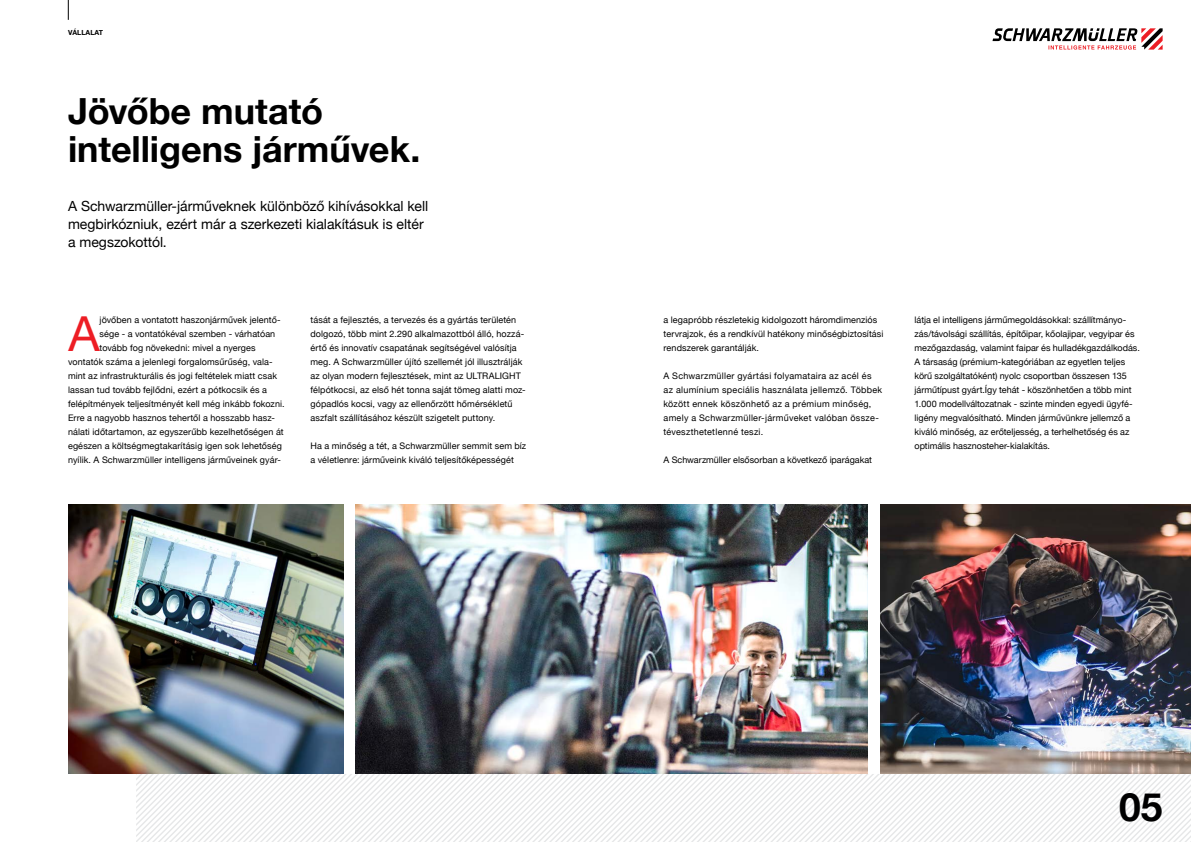
<style>
.page{position:relative;width:1191px;height:842px;background:#fff}
.page>*{position:absolute;margin:0;border:0;box-sizing:border-box;transform-origin:0 0}
.t1{font:48.2px "Helvetica Neue";color:#ed1d24}
.t2{font:700 39px "Helvetica Neue";color:#000}
.t3{font:700 36px/38px "Helvetica Neue";letter-spacing:-.005em;color:#000}
.t4{font:14px/18px "Helvetica Neue";letter-spacing:-.005em;color:#000}
.t5{font:9px/14px "Helvetica Neue";letter-spacing:.01em;color:#000}
.t6{font:9px/14px "Helvetica Neue";letter-spacing:.03em;color:#000}
.t7{font:700 7px "Helvetica Neue";color:#000}
</style>
<div class="page">
<div style="left:136px;top:774px;width:1055px;height:68px;background:#e9eaeb"></div>
<svg style="left:68px;top:0;width:1px;height:20px"></svg>
<svg style="left:992px;top:28px;width:170px;height:22px"></svg>
<img style="left:68px;top:505px;width:275px;height:269px">
<img style="left:356px;top:505px;width:511px;height:269px">
<img style="left:880px;top:505px;width:311px;height:269px">
<p class="t7" style="left:68px;top:26px;width:36px">VÁLLALAT</p>
<h3 class="t3" style="left:68px;top:91px;width:354px">Jövőbe mutató intelligens járművek.</h3>
<h3 class="t4" style="left:68px;top:196px;width:362px">A Schwarzmüller-járműveknek különböző kihívásokkal kell megbirkózniuk, ezért már a szerkezeti kialakításuk is eltér a megszokottól.</h3>
<h1 class="t1" style="left:68px;top:293px;width:33px">A</h1>
<p class="t5" style="left:100px;top:312px;width:183px">jövőben a vontatott haszonjárművek jelentő-</p>
<p class="t5" style="left:100px;top:326px;width:177px">sége - a vontatókéval szemben - várhatóan</p>
<p class="t5" style="left:100px;top:340px;width:158px">tovább fog növekedni: mivel a nyerges</p>
<p class="t5" style="left:68px;top:354px;width:206px">vontatók száma a jelenlegi forgalomsűrűség, vala-</p>
<p class="t5" style="left:68px;top:368px;width:210px">mint az infrastrukturális és jogi feltételek miatt csak</p>
<p class="t5" style="left:68px;top:382px;width:201px">lassan tud tovább fejlődni, ezért a pótkocsik és a</p>
<p class="t5" style="left:68px;top:396px;width:218px">felépítmények teljesítményét kell még inkább fokozni.</p>
<p class="t5" style="left:68px;top:410px;width:208px">Erre a nagyobb hasznos tehertől a hosszabb hasz-</p>
<p class="t5" style="left:68px;top:424px;width:217px">nálati időtartamon, az egyszerűbb kezelhetőségen át</p>
<p class="t5" style="left:68px;top:438px;width:215px">egészen a költségmegtakarításig igen sok lehetőség</p>
<p class="t5" style="left:68px;top:452px;width:214px">nyílik. A Schwarzmüller intelligens járműveinek gyár-</p>
<p class="t5" style="left:310px;top:312px;width:217px">tását a fejlesztés, a tervezés és a gyártás területén dolgozó, több mint 2.290 alkalmazottból álló, hozzá&shy;értő és innovatív csapatának segítségével valósítja meg. A Schwarzmüller újító szellemét jól illusztrálják az olyan modern fejlesztések, mint az ULTRALIGHT félpótkocsi, az első hét tonna saját tömeg alatti moz&shy;gópadlós kocsi, vagy az ellenőrzött hőmérsékletű aszfalt szállításához készült szigetelt puttony.</p>
<p class="t5" style="left:310px;top:438px;width:217px">Ha a minőség a tét, a Schwarzmüller semmit sem bíz a véletlenre: járműveink kiváló teljesítőképességét</p>
<p class="t5" style="left:663px;top:312px;width:221px">a legapróbb részletekig kidolgozott háromdimenziós tervrajzok, és a rendkívül hatékony minőségbiztosítási rendszerek garantálják.</p>
<p class="t6" style="left:663px;top:368px;width:220px">A Schwarzmüller gyártási folyamataira az acél és az alumínium speciális használata jellemző. Többek között ennek köszönhető az a prémium minőség, amely a Schwarzmüller-járműveket valóban össze&shy;téveszthetetlenné teszi.</p>
<p class="t5" style="left:663px;top:452px;width:210px">A Schwarzmüller elsősorban a következő iparágakat</p>
<p class="t5" style="left:914px;top:312px;width:227px">látja el intelligens járműmegoldásokkal: szállítmányo&shy;zás/távolsági szállítás, építőipar, kőolajipar, vegyipar és mezőgazdaság, valamint faipar és hulladékgazdálkodás.<br>A társaság (prémium-kategóriában az egyetlen teljes körű szolgáltatóként) nyolc csoportban összesen 135 járműtípust gyárt.Így tehát - köszönhetően a több mint 1.000 modellváltozatnak - szinte minden egyedi ügyfé&shy;ligény megvalósítható. Minden járművünkre jellemző a kiváló minőség, az erőteljesség, a terhelhetőség és az optimális hasznosteher-kialakítás.</p>
<h2 class="t2" style="left:1119px;top:772px;width:45px">05</h2>
</div>
